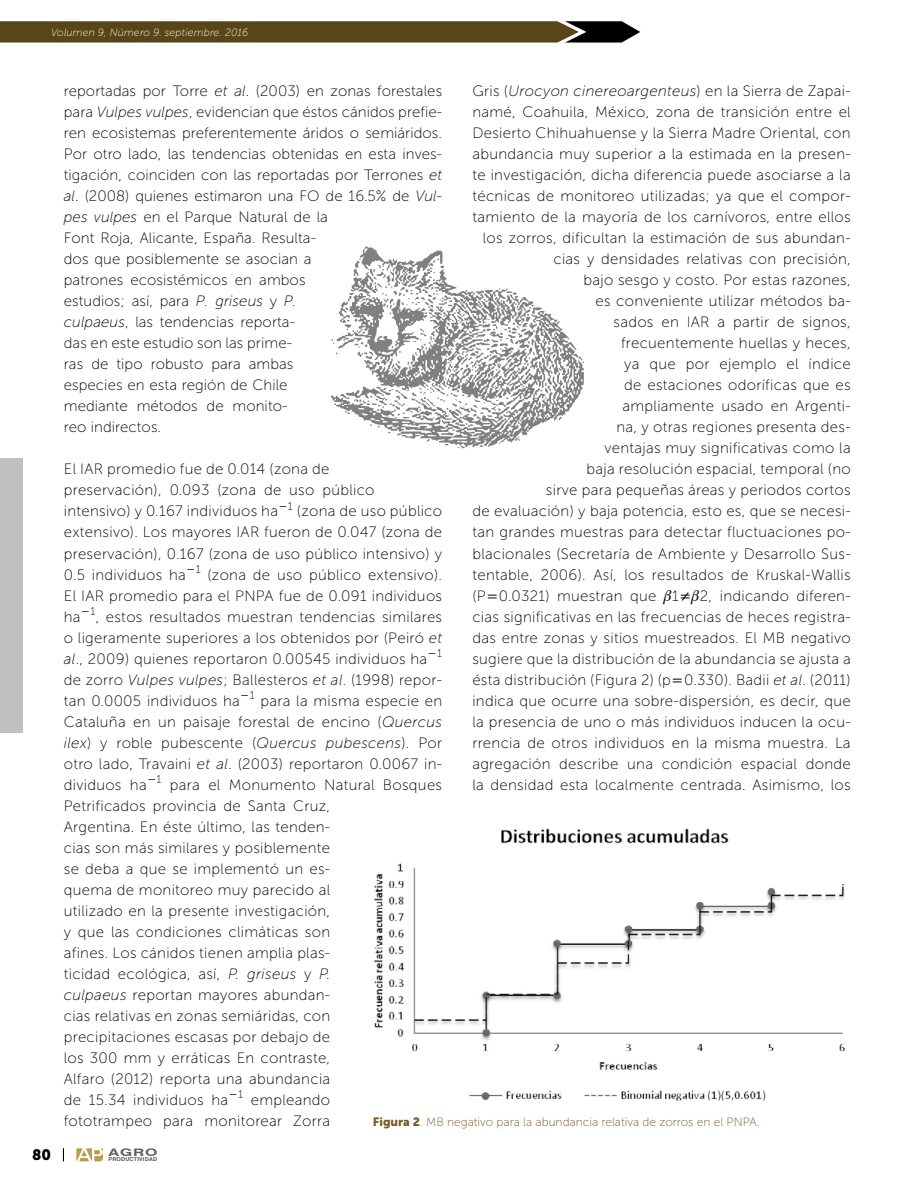
<style>
.page{position:relative;width:915px;height:1191px;background:#fff}
.page>*{position:absolute;margin:0;border:0;box-sizing:border-box;transform-origin:0 0}
.t1{font:15px/21px "Museo Sans 100";letter-spacing:.02em;color:#000}
.t2{font:15px "Museo Sans 900";color:#000}
.t3{font:300 13.5px "The Sans 3";color:#fff}
.t4{font:12px "Museo Sans 100";color:#765b22}
.t5{font:11.25px "Museo Sans 100";color:#000}
.t6{font:italic 10.5px "Museo Sans 100";letter-spacing:.02em;color:#fff}
.t7{font:700 10.35px "Swiss 721 BT";color:#000;scale:1.52 1}
.t8{font:700 5.4px "Swiss 721 BT";letter-spacing:.03em;color:#000}
.s1{font-style:italic}
.s2{font-family:"Museo Sans 900"}
</style>
<div class="page">
<svg style="left:77px;top:1148px;width:26px;height:13px"></svg>
<svg style="left:63px;top:1148px;width:1px;height:13px"></svg>
<div style="left:0;top:458px;width:22px;height:275px;background:#bfc0c1"></div>
<svg style="left:0;top:21px;width:640px;height:22px;background:#5a4a23"></svg>
<img style="left:374px;top:828px;width:471px;height:273px">
<svg style="left:331px;top:247px;width:252px;height:201px"></svg>
<p class="t3" style="left:51px;top:21px;width:274px">Biofertilizantes y producción de caña de azúcar</p>
<p class="t6" style="left:51px;top:27px;width:199px">Volumen 9, Número 9. septiembre. 2016</p>
<p class="t1" style="left:64px;top:81px;width:380px">reportadas por Torre <span class="s1">et al</span>. (2003) en zonas forestales para <span class="s1">Vulpes vulpes</span>, evidencian que éstos cánidos prefie&shy;ren ecosistemas preferentemente áridos o semiáridos.<br>Por otro lado, las tendencias obtenidas en esta inves&shy;tigación, coinciden con las reportadas por Terrones <span class="s1">et al</span>. (2008) quienes estimaron una FO de 16.5% de <span class="s1">Vul&shy;pes vulpes</span> en el Parque Natural de la<br>Font Roja, Alicante, España. Resulta-<br>dos que posiblemente se asocian a<br>patrones ecosistémicos en ambos<br>estudios; así, para <span class="s1">P. griseus</span> y <span class="s1">P.<br>culpaeus</span>, las tendencias reporta-<br>das en este estudio son las prime-<br>ras de tipo robusto para ambas<br>especies en esta región de Chile<br>mediante métodos de monito-<br>reo indirectos.</p>
<p class="t1" style="left:64px;top:459px;width:380px">El IAR promedio fue de 0.014 (zona de<br>preservación), 0.093 (zona de uso público intensivo) y 0.167 individuos ha <sup>1</sup> (zona de uso público extensivo). Los mayores IAR fueron de 0.047 (zona de preservación), 0.167 (zona de uso público intensivo) y 0.5 individuos ha</p>
<p class="t1" style="left:472px;top:81px;width:379px">Gris (<span class="s1">Urocyon cinereoargenteus</span>) en la Sierra de Zapai-</p>
<p class="t1" style="left:472px;top:102px;width:380px">namé, Coahuila, México, zona de transición entre el</p>
<p class="t1" style="left:472px;top:123px;width:380px">Desierto Chihuahuense y la Sierra Madre Oriental, con</p>
<p class="t1" style="left:472px;top:144px;width:380px">abundancia muy superior a la estimada en la presen-</p>
<p class="t1" style="left:472px;top:165px;width:379px">te investigación, dicha diferencia puede asociarse a la</p>
<p class="t1" style="left:472px;top:186px;width:380px">técnicas de monitoreo utilizadas; ya que el compor-</p>
<p class="t1" style="left:472px;top:207px;width:380px">tamiento de la mayoría de los carnívoros, entre ellos</p>
<p class="t1" style="left:482px;top:228px;width:369px">los zorros, dificultan la estimación de sus abundan-</p>
<p class="t1" style="left:553px;top:249px;width:299px">cias y densidades relativas con precisión,</p>
<p class="t1" style="left:583px;top:270px;width:268px">bajo sesgo y costo. Por estas razones,</p>
<p class="t1" style="left:595px;top:291px;width:257px">es conveniente utilizar métodos ba-</p>
<p class="t1" style="left:613px;top:312px;width:239px">sados en IAR a partir de signos,</p>
<p class="t1" style="left:620px;top:333px;width:231px">frecuentemente huellas y heces,</p>
<p class="t1" style="left:623px;top:354px;width:228px">ya que por ejemplo el índice</p>
<p class="t1" style="left:623px;top:375px;width:228px">de estaciones odoríficas que es</p>
<p class="t1" style="left:622px;top:396px;width:230px">ampliamente usado en Argenti-</p>
<p class="t1" style="left:616px;top:417px;width:236px">na, y otras regiones presenta des-</p>
<p class="t1" style="left:604px;top:438px;width:248px">ventajas muy significativas como la</p>
<p class="t1" style="left:586px;top:459px;width:266px">baja resolución espacial, temporal (no</p>
<p class="t1" style="left:545px;top:480px;width:306px">sirve para pequeñas áreas y periodos cortos</p>
<p class="t1" style="left:472px;top:501px;width:380px">de evaluación) y baja potencia, esto es, que se necesi-</p>
<p class="t1" style="left:472px;top:522px;width:380px">tan grandes muestras para detectar fluctuaciones po-</p>
<p class="t1" style="left:472px;top:543px;width:380px">blacionales (Secretaría de Ambiente y Desarrollo Sus-</p>
<p class="t1" style="left:472px;top:564px;width:379px">tentable, 2006). Así, los resultados de Kruskal-Wallis</p>
<p class="t1" style="left:472px;top:585px;width:208px">(P 0.0321) muestran que 1</p>
<p class="t5" style="left:196px;top:563px;width:6px">1</p>
<p class="t1" style="left:64px;top:564px;width:380px;text-align:justify;text-indent:144px">(zona de uso público extensivo).<br>El IAR promedio para el PNPA fue de 0.091 individuos ha</p>
<p class="t1" style="left:472px;top:585px;width:380px;text-align:justify;text-indent:227px">2, indicando diferen&shy;cias significativas en las frecuencias de heces registra&shy;das entre zonas y sitios muestreados. El MB negativo sugiere que la distribución de la abundancia se ajusta a ésta distribución (Figura 2) (p 0.330). Badii <span class="s1">et al</span>. (2011) indica que ocurre una sobre-dispersión, es decir, que la presencia de uno o más individuos inducen la ocu&shy;rrencia de otros individuos en la misma muestra. La agregación describe una condición espacial donde la densidad esta localmente centrada. Asimismo, los</p>
<p class="t5" style="left:90px;top:605px;width:6px">1</p>
<p class="t1" style="left:64px;top:606px;width:380px;text-align:justify;text-indent:32px">, estos resultados muestran tendencias similares o ligeramente superiores a los obtenidos por (Peiró <span class="s1">et al</span>., 2009) quienes reportaron 0.00545 individuos ha</p>
<p class="t5" style="left:437px;top:647px;width:6px">1</p>
<p class="t1" style="left:64px;top:669px;width:379px">de zorro <span class="s1">Vulpes vulpes</span>; Ballesteros <span class="s1">et al</span>. (1998) repor&shy;tan 0.0005 individuos ha</p>
<p class="t5" style="left:250px;top:689px;width:6px">1</p>
<p class="t1" style="left:64px;top:690px;width:380px;text-align:justify;text-indent:196px">para la misma especie en Cataluña en un paisaje forestal de encino (<span class="s1">Quercus ilex</span>) y roble pubescente (<span class="s1">Quercus pubescens</span>). Por otro lado, Travaini <span class="s1">et al</span>. (2003) reportaron 0.0067 in&shy;dividuos ha</p>
<p class="t5" style="left:156px;top:773px;width:6px">1</p>
<p class="t1" style="left:64px;top:774px;width:379px;text-indent:106px">para el Monumento Natural Bosques Petrificados provincia de Santa Cruz,<br>Argentina. En éste último, las tenden-<br>cias son más similares y posiblemente<br>se deba a que se implementó un es-<br>quema de monitoreo muy parecido al<br>utilizado en la presente investigación,<br>y que las condiciones climáticas son<br>afines. Los cánidos tienen amplia plas-<br>ticidad ecológica, así, <span class="s1">P. griseus</span> y <span class="s1">P.<br>culpaeus</span> reportan mayores abundan-<br>cias relativas en zonas semiáridas, con<br>precipitaciones escasas por debajo de<br>los 300 mm y erráticas En contraste,<br>Alfaro (2012) reporta una abundancia<br>de 15.34 individuos ha <sup>1</sup></p>
<p class="t1" style="left:64px;top:1089px;width:268px;text-align:right">empleando<br>fototrampeo para monitorear Zorra</p>
<p class="t4" style="left:372px;top:1115px;width:388px"><span class="s2">Figura 2</span>. MB negativo para la abundancia relativa de zorros en el PNPA.</p>
<p class="t2" style="left:32px;top:1146px;width:20px">80</p>
<p class="t7" style="left:108px;top:1145px;width:34px">AGRO</p>
<p class="t8" style="left:108px;top:1155px;width:50px">PRODUCTIVIDAD</p>
</div>
